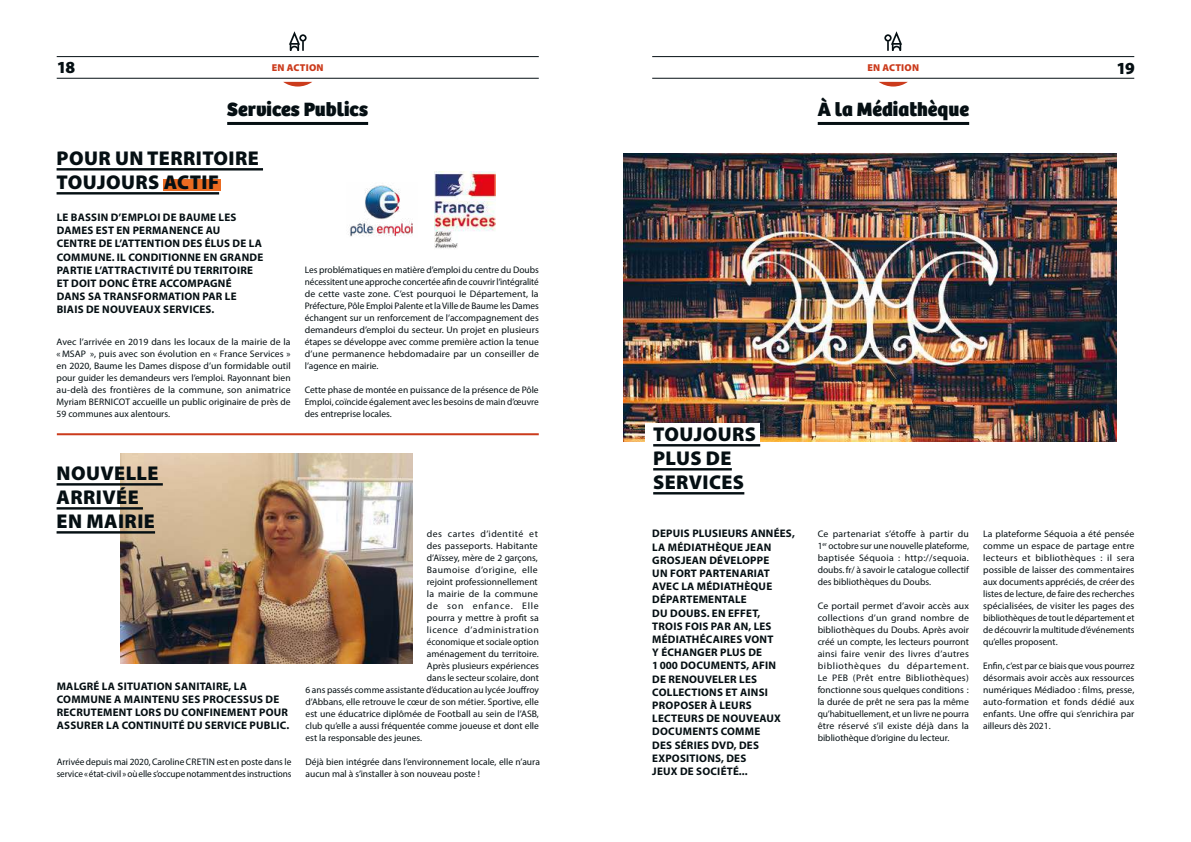
<style>
.page{position:relative;width:1191px;height:842px;background:#fff}
.page>*{position:absolute;margin:0;border:0;box-sizing:border-box;transform-origin:0 0}
.t1{font:900 20px/24px "Myriad Pro";letter-spacing:.02em;color:#050f13}
.t2{font:800 20px "Bree";color:#050f13}
.t3{font:900 17px "Myriad Pro";color:#050f13}
.t4{font:700 11px/13.2px "Myriad Pro";letter-spacing:.02em;color:#050f13}
.t5{font:900 10px "Myriad Pro";letter-spacing:.02em;color:#cb3b1c}
.t6{font:9.5px/12px "Myriad Pro";color:#050f13;text-align:justify}
.t7{font:9.5px "Myriad Pro";letter-spacing:.05em;color:#050f13}
.t8{font:9.5px "Myriad Pro";letter-spacing:.04em;color:#050f13}
.t9{font:9.5px "Myriad Pro";letter-spacing:.045em;color:#050f13}
.t10{font:9.5px "Myriad Pro";letter-spacing:.025em;color:#050f13}
.t11{font:9.5px "Myriad Pro";letter-spacing:.085em;color:#050f13}
</style>
<div class="page">
<hr style="left:227px;top:122px;width:141px;height:3px;background:#050f13">
<hr style="left:817px;top:122px;width:152px;height:3px;background:#050f13">
<img style="left:434px;top:171px;width:62px;height:78px">
<img style="left:121px;top:454px;width:291px;height:209px">
<img style="left:348px;top:185px;width:65px;height:52px">
<hr style="left:57px;top:483px;width:106px;height:3px;background:#050f13">
<hr style="left:57px;top:507px;width:86px;height:3px;background:#050f13">
<hr style="left:57px;top:531px;width:98px;height:3px;background:#050f13">
<hr style="left:57px;top:433px;width:482px;height:2px;background:#cb3b1c">
<img style="left:623px;top:153px;width:493px;height:288px">
<div style="left:646px;top:423px;width:114px;height:18px;background:#fff"></div>
<hr style="left:653px;top:444px;width:107px;height:2px;background:#050f13">
<hr style="left:653px;top:468px;width:79px;height:2px;background:#050f13">
<hr style="left:653px;top:492px;width:91px;height:2px;background:#050f13">
<div style="left:163px;top:179px;width:57px;height:12px;background:#eb6b21"></div>
<hr style="left:57px;top:168px;width:206px;height:3px;background:#050f13">
<hr style="left:57px;top:192px;width:162px;height:3px;background:#050f13">
<svg style="left:283px;top:82px;width:29px;height:5px"></svg>
<svg style="left:879px;top:82px;width:28px;height:5px"></svg>
<hr style="left:57px;top:56px;width:482px;height:1px;background:#050f13">
<hr style="left:652px;top:56px;width:482px;height:1px;background:#050f13">
<hr style="left:57px;top:78px;width:482px;height:1px;background:#050f13">
<hr style="left:652px;top:78px;width:482px;height:1px;background:#050f13">
<svg style="left:289px;top:31px;width:18px;height:20px"></svg>
<svg style="left:884px;top:31px;width:18px;height:20px"></svg>
<h2 class="t3" style="left:57px;top:56px;width:20px">18</h2>
<h2 class="t3" style="left:1116px;top:57px;width:20px">19</h2>
<h1 class="t2" style="left:227px;top:93px;width:142px">Services Publics</h1>
<h1 class="t2" style="left:817px;top:93px;width:153px">À la Médiathèque</h1>
<p class="t5" style="left:272px;top:61px;width:53px">EN ACTION</p>
<p class="t5" style="left:867px;top:61px;width:53px">EN ACTION</p>
<h1 class="t1" style="left:57px;top:146px;width:204px">POUR UN TERRITOIRE<br>TOUJOURS ACTIF</h1>
<p class="t4" style="left:57px;top:210px;width:208px">LE BASSIN D’EMPLOI DE BAUME LES<br>DAMES EST EN PERMANENCE AU<br>CENTRE DE L’ATTENTION DES ÉLUS DE LA<br>COMMUNE. IL CONDITIONNE EN GRANDE<br>PARTIE L’ATTRACTIVITÉ DU TERRITOIRE<br>ET DOIT DONC ÊTRE ACCOMPAGNÉ<br>DANS SA TRANSFORMATION PAR LE<br>BIAIS DE NOUVEAUX SERVICES.</p>
<p class="t6" style="left:57px;top:335px;width:236px">Avec l’arrivée en 2019 dans les locaux de la mairie de la « MSAP », puis avec son évolution en « France Services » en 2020, Baume les Dames dispose d’un formidable outil pour guider les demandeurs vers l’emploi. Rayonnant bien au-delà des frontières de la commune, son animatrice Myriam BERNICOT accueille un public originaire de près de 59 communes aux alentours.</p>
<p class="t6" style="left:305px;top:263px;width:236px">Les problématiques en matière d’emploi du centre du Doubs nécessitent une approche concertée afin de couvrir l’intégralité de cette vaste zone. C’est pourquoi le Département, la Préfecture, Pôle Emploi Palente et la Ville de Baume les Dames échangent sur un renforcement de l’accompagnement des demandeurs d’emploi du secteur. Un projet en plusieurs étapes se développe avec comme première action la tenue d’une permanence hebdomadaire par un conseiller de l’agence en mairie.</p>
<p class="t6" style="left:305px;top:383px;width:235px">Cette phase de montée en puissance de la présence de Pôle Emploi, coïncide également avec les besoins de main d’œuvre des entreprise locales.</p>
<h1 class="t1" style="left:57px;top:461px;width:104px">NOUVELLE<br>ARRIVÉE<br>EN MAIRIE</h1>
<p class="t4" style="left:57px;top:679px;width:234px">MALGRÉ LA SITUATION SANITAIRE, LA COMMUNE A MAINTENU SES PROCESSUS DE RECRUTEMENT LORS DU CONFINEMENT POUR ASSURER LA CONTINUITÉ DU SERVICE PUBLIC.</p>
<p class="t6" style="left:57px;top:755px;width:236px">Arrivée depuis mai 2020, Caroline CRETIN est en poste dans le service «état-civil » où elle s’occupe notamment des instructions</p>
<p class="t9" style="left:427px;top:528px;width:113px">des cartes d’identité et</p>
<p class="t6" style="left:427px;top:539px;width:113px">des passeports. Habitante</p>
<p class="t6" style="left:427px;top:551px;width:112px">d’Aïssey, mère de 2 garçons,</p>
<p class="t8" style="left:427px;top:564px;width:112px">Baumoise d’origine, elle</p>
<p class="t6" style="left:427px;top:575px;width:112px">rejoint professionnellement</p>
<p class="t10" style="left:427px;top:588px;width:113px">la mairie de la commune</p>
<p class="t11" style="left:427px;top:600px;width:113px">de son enfance. Elle</p>
<p class="t6" style="left:427px;top:611px;width:113px">pourra y mettre à profit sa</p>
<p class="t7" style="left:427px;top:624px;width:113px">licence d’administration</p>
<p class="t6" style="left:427px;top:635px;width:113px">économique et sociale option</p>
<p class="t6" style="left:427px;top:647px;width:113px">aménagement du territoire.</p>
<p class="t6" style="left:427px;top:659px;width:114px">Après plusieurs expériences</p>
<p class="t6" style="left:427px;top:671px;width:114px">dans le secteur scolaire, dont</p>
<p class="t6" style="left:305px;top:683px;width:235px">6 ans passés comme assistante d’éducation au lycée Jouffroy</p>
<p class="t6" style="left:305px;top:695px;width:235px">d’Abbans, elle retrouve le cœur de son métier. Sportive, elle</p>
<p class="t6" style="left:305px;top:707px;width:235px">est une éducatrice diplômée de Football au sein de l’ASB,</p>
<p class="t6" style="left:305px;top:719px;width:235px">club qu’elle a aussi fréquentée comme joueuse et dont elle</p>
<p class="t6" style="left:305px;top:731px;width:118px">est la responsable des jeunes.</p>
<p class="t6" style="left:305px;top:755px;width:236px">Déjà bien intégrée dans l’environnement locale, elle n’aura aucun mal à s’installer à son nouveau poste !</p>
<h1 class="t1" style="left:653px;top:421px;width:104px">TOUJOURS<br>PLUS DE<br>SERVICES</h1>
<p class="t4" style="left:652px;top:527px;width:144px">DEPUIS PLUSIEURS ANNÉES,<br>LA MÉDIATHÈQUE JEAN<br>GROSJEAN DÉVELOPPE<br>UN FORT PARTENARIAT<br>AVEC LA MÉDIATHÈQUE<br>DÉPARTEMENTALE<br>DU DOUBS. EN EFFET,<br>TROIS FOIS PAR AN, LES<br>MÉDIATHÉCAIRES VONT<br>Y ÉCHANGER PLUS DE<br>1000 DOCUMENTS, AFIN<br>DE RENOUVELER LES<br>COLLECTIONS ET AINSI<br>PROPOSER À LEURS<br>LECTEURS DE NOUVEAUX<br>DOCUMENTS COMME<br>DES SÉRIES DVD, DES<br>EXPOSITIONS, DES<br>JEUX DE SOCIÉTÉ...</p>
<p class="t6" style="left:817px;top:527px;width:153px">Ce partenariat s’étoffe à partir du 1<sup>er</sup> octobre sur une nouvelle plateforme, baptisée Séquoia : http://sequoia. doubs.fr/ à savoir le catalogue collectif des bibliothèques du Doubs.</p>
<p class="t6" style="left:817px;top:599px;width:153px">Ce portail permet d’avoir accès aux collections d’un grand nombre de bibliothèques du Doubs. Après avoir créé un compte, les lecteurs pourront ainsi faire venir des livres d’autres bibliothèques du département.<br>Le PEB (Prêt entre Bibliothèques) fonctionne sous quelques conditions : la durée de prêt ne sera pas la même qu’habituellement, et un livre ne pourra être réservé s’il existe déjà dans la bibliothèque d’origine du lecteur.</p>
<p class="t6" style="left:983px;top:527px;width:153px">La plateforme Séquoia a été pensée comme un espace de partage entre lecteurs et bibliothèques : il sera possible de laisser des commentaires aux documents appréciés, de créer des listes de lecture, de faire des recherches spécialisées, de visiter les pages des bibliothèques de tout le département et de découvrir la multitude d’événements qu’elles proposent.</p>
<p class="t6" style="left:983px;top:659px;width:153px">Enfin, c’est par ce biais que vous pourrez désormais avoir accès aux ressources numériques Médiadoo : films, presse, auto-formation et fonds dédié aux enfants. Une offre qui s’enrichira par ailleurs dès 2021.</p>
</div>
